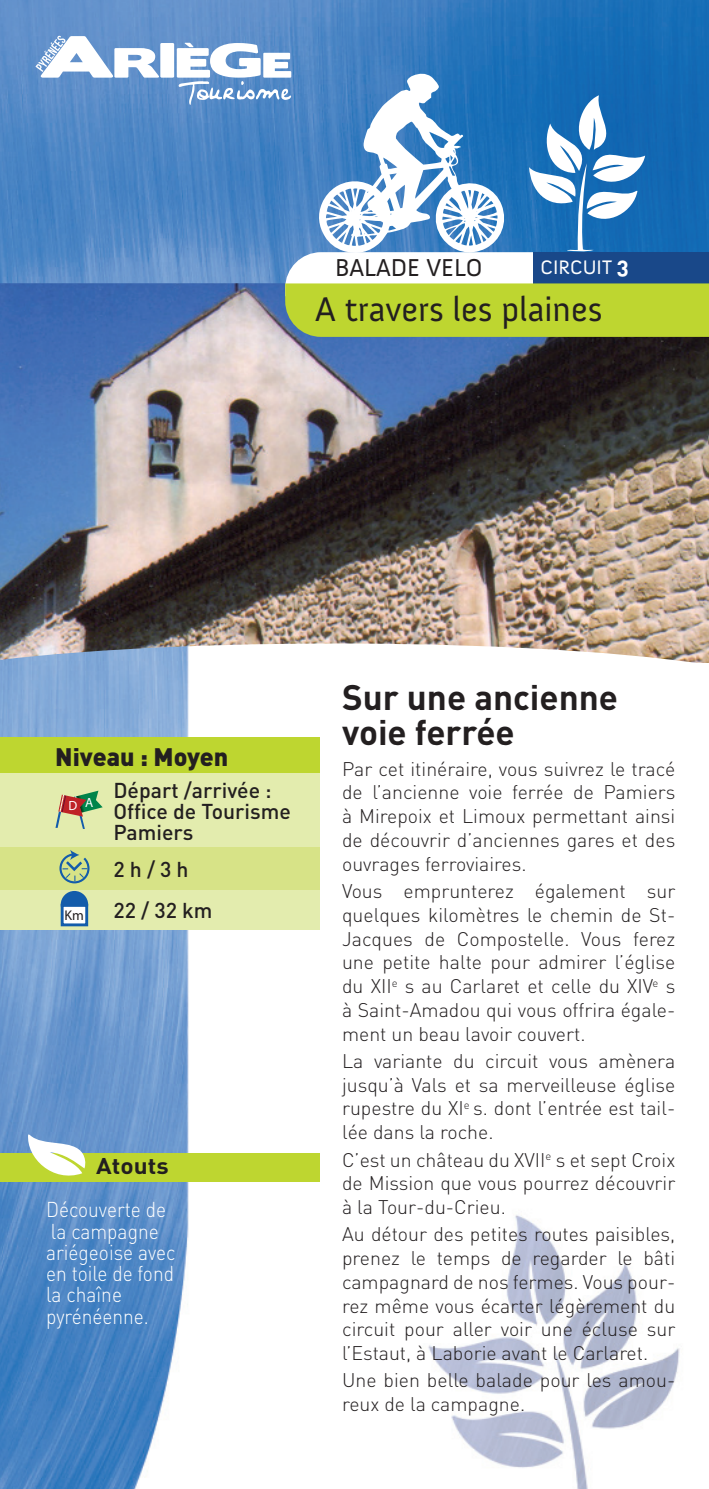
<style>
.page{position:relative;width:709px;height:1489px;background:#fff}
.page>*{position:absolute;margin:0;border:0;box-sizing:border-box;transform-origin:0 0}
.t1{font:700 35px/35px "DIN";color:#231f20}
.t2{font:35px "Anivers";color:#231f20}
.t3{font:900 25px "DIN";color:#231f20}
.t4{font:25px "Anivers";color:#231f20}
.t5{font:700 22.5px "DIN";color:#231f20;scale:1.09 1}
.t6{font:300 21.25px/21.2px "DIN";color:#fff;scale:.9 1}
.t7{font:500 21.25px/21.2px "DIN";color:#231f20}
.t8{font:20px "Anivers";color:#fff}
.t9{font:300 19.5px/23.8px "DIN";color:#231f20;text-align:justify}
.t10{font:14px "Myriad Pro";color:#231f20}
.t11{font:13.25px "Myriad Pro";color:#fff}
.s1{font-family:"DIN Bold Alternate";font-size:22.5px}
</style>
<div class="page">
<img style="left:0;top:0;width:709px;height:1488px">
<img style="left:0;top:283px;width:709px;height:379px">
<div style="left:0;top:1153px;width:319px;height:28px;background:#bed630"></div>
<svg style="left:26px;top:1134px;width:60px;height:49px"></svg>
<div style="left:0;top:772px;width:319px;height:76px;background:#e3ecae"></div>
<div style="left:0;top:737px;width:319px;height:35px;background:#bed630"></div>
<div style="left:0;top:887px;width:319px;height:43px;background:#e3ecae"></div>
<svg style="left:55px;top:790px;width:48px;height:38px"></svg>
<div style="left:62px;top:892px;width:25px;height:24px;background:#135cab;border-radius:50%"></div>
<div style="left:61px;top:890px;width:27px;height:28px;border:3px solid #135cab;border-radius:50%"></div>
<div style="left:62px;top:905px;width:25px;height:19px;background:#fff"></div>
<div style="left:61px;top:903px;width:27px;height:23px;border:3px solid #135cab"></div>
<div style="left:0;top:847px;width:319px;height:42px;background:#d7e387"></div>
<svg style="left:59px;top:850px;width:31px;height:34px"></svg>
<svg style="left:35px;top:35px;width:674px;height:302px;background:#6798b6"></svg>
<p class="t4" style="left:335px;top:257px;width:149px">BALADE VELO</p>
<p class="t8" style="left:540px;top:259px;width:90px">CIRCUIT <span class="s1">3</span></p>
<h1 class="t2" style="left:315px;top:295px;width:289px">A travers les plaines</h1>
<p class="t3" style="left:55px;top:747px;width:175px">Niveau : Moyen</p>
<p class="t11" style="left:68px;top:796px;width:27px">D A</p>
<p class="t10" style="left:65px;top:907px;width:21px">Km</p>
<p class="t7" style="left:113px;top:781px;width:179px">Départ /arrivée :<br>Office de Tourisme<br>Pamiers</p>
<p class="t7" style="left:113px;top:861px;width:77px">2 h / 3 h</p>
<p class="t7" style="left:113px;top:901px;width:100px">22 / 32 km</p>
<p class="t5" style="left:96px;top:1157px;width:68px">Atouts</p>
<p class="t6" style="left:46px;top:1201px;width:145px">Découverte de la campagne ariégeoise avec en toile de fond la chaîne pyrénéenne.</p>
<h1 class="t1" style="left:342px;top:683px;width:277px">Sur une ancienne voie ferrée</h1>
<p class="t9" style="left:342px;top:759px;width:335px">Par cet itinéraire, vous suivrez le tracé de l’ancienne voie ferrée de Pamiers à Mirepoix et Limoux permettant ainsi de découvrir d’anciennes gares et des ouvrages ferroviaires.</p>
<p class="t9" style="left:342px;top:881px;width:335px">Vous emprunterez également sur quelques kilomètres le chemin de St-Jacques de Compostelle. Vous ferez une petite halte pour admirer l’église du XII<sup>e</sup> s au Carlaret et celle du XIV<sup>e</sup> s à Saint-Amadou qui vous offrira égale&shy;ment un beau lavoir couvert.</p>
<p class="t9" style="left:342px;top:1051px;width:335px">La variante du circuit vous amènera jusqu’à Vals et sa merveilleuse église rupestre du XI<sup>e</sup> s. dont l’entrée est tail&shy;lée dans la roche.</p>
<p class="t9" style="left:342px;top:1149px;width:335px">C’est un château du XVII<sup>e</sup> s et sept Croix de Mission que vous pourrez découvrir à la Tour-du-Crieu.</p>
<p class="t9" style="left:342px;top:1224px;width:335px">Au détour des petites routes paisibles, prenez le temps de regarder le bâti campagnard de nos fermes. Vous pour&shy;rez même vous écarter légèrement du circuit pour aller voir une écluse sur l’Estaut, à Laborie avant le Carlaret.</p>
<p class="t9" style="left:342px;top:1370px;width:335px">Une bien belle balade pour les amou&shy;reux de la campagne.</p>
</div>
